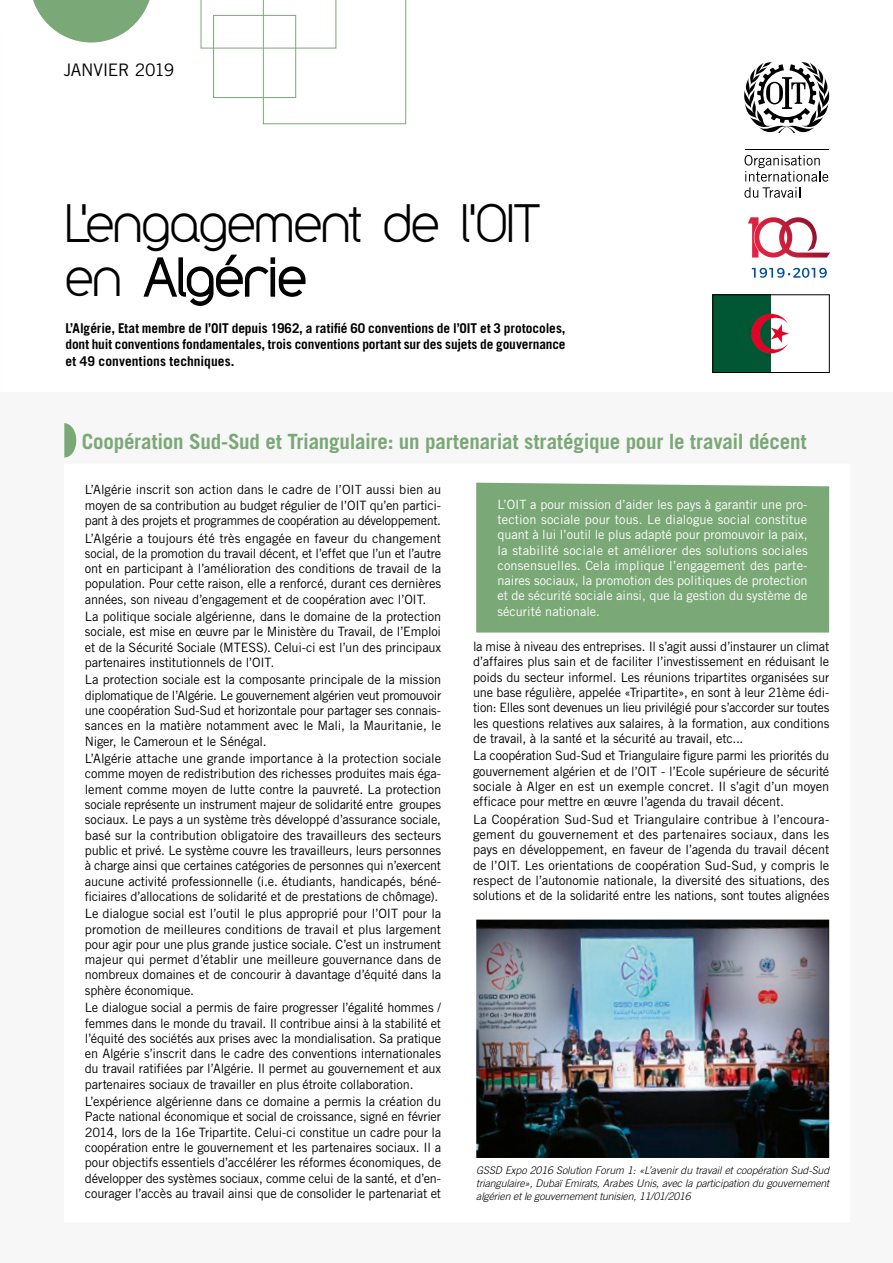
<style>
.page{position:relative;width:893px;height:1263px;background:#fff}
.page>*{position:absolute;margin:0;border:0;box-sizing:border-box;transform-origin:0 0}
.t1{font:45px/54px "Y2 K Neophyte";color:#000}
.t2{font:700 21px "Trade Gothic LT Std";letter-spacing:-.01em;color:#7ba877}
.t3{font:17.25px "Trade Gothic LT Std";letter-spacing:-.02em;color:#000}
.t4{font:700 13.5px/16.5px "Trade Gothic LT Std";color:#000;text-align:justify}
.t5{font:12.9px/15.3px "Trade Gothic LT Std";letter-spacing:-.01em;color:#000;text-align:justify}
.t6{font:12.75px/15.3px "Trade Gothic LT Std";letter-spacing:-.005em;color:#fff;text-align:justify}
.t7{font:italic 300 10.5px/12.6px "Trade Gothic LT Std";letter-spacing:-.01em;color:#000;text-align:justify}
</style>
<div class="page">
<div style="left:0;top:392px;width:893px;height:871px;background:#f7f7f7"></div>
<svg style="left:201px;top:0;width:205px;height:124px"></svg>
<div style="left:213px;top:15px;width:83px;height:83px;border:1px solid #7ba877"></div>
<svg style="left:33px;top:0;width:117px;height:43px"></svg>
<hr style="left:745px;top:149px;width:83px;height:1px;background:#000">
<svg style="left:744px;top:155px;width:84px;height:43px"></svg>
<svg style="left:744px;top:62px;width:85px;height:71px"></svg>
<img style="left:715px;top:297px;width:74px;height:74px">
<div style="left:713px;top:295px;width:116px;height:78px;border:1px solid #000"></div>
<svg style="left:143px;top:254px;width:163px;height:52px"></svg>
<div style="left:74px;top:474px;width:766px;height:738px;background:#fff"></div>
<svg style="left:748px;top:217px;width:82px;height:41px"></svg>
<svg style="left:752px;top:268px;width:75px;height:10px"></svg>
<div style="left:476px;top:483px;width:353px;height:149px;background:#7ba877"></div>
<svg style="left:64px;top:423px;width:12px;height:34px"></svg>
<img style="left:476px;top:919px;width:353px;height:239px">
<h3 class="t3" style="left:64px;top:60px;width:112px">JANVIER 2019</h3>
<h1 class="t1" style="left:65px;top:195px;width:476px">L'engagement de l'OIT en Algérie</h1>
<p class="t4" style="left:66px;top:319px;width:502px">L’Algérie, Etat membre de l’OIT depuis 1962, a ratifié 60 conventions de l’OIT et 3 protocoles, dont huit conventions fondamentales, trois conventions portant sur des sujets de gouvernance et 49 conventions techniques.</p>
<h2 class="t2" style="left:82px;top:429px;width:726px">Coopération Sud-Sud et Triangulaire: un partenariat stratégique pour le travail décent</h2>
<p class="t5" style="left:85px;top:482px;width:358px">L’Algérie inscrit son action dans le cadre de l’OIT aussi bien au moyen de sa contribution au budget régulier de l’OIT qu’en partici&shy;pant à des projets et programmes de coopération au développement.</p>
<p class="t5" style="left:85px;top:530px;width:358px">L’Algérie a toujours été très engagée en faveur du changement social, de la promotion du travail décent, et l’effet que l’un et l’autre ont en participant à l’amélioration des conditions de travail de la population. Pour cette raison, elle a renforcé, durant ces dernières années, son niveau d’engagement et de coopération avec l’OIT.</p>
<p class="t5" style="left:85px;top:609px;width:358px">La politique sociale algérienne, dans le domaine de la protection sociale, est mise en œuvre par le Ministère du Travail, de l’Emploi et de la Sécurité Sociale (MTESS). Celui-ci est l’un des principaux partenaires institutionnels de l’OIT.</p>
<p class="t5" style="left:85px;top:672px;width:358px">La protection sociale est la composante principale de la mission diplomatique de l’Algérie. Le gouvernement algérien veut promouvoir une coopération Sud-Sud et horizontale pour partager ses connais&shy;sances en la matière notamment avec le Mali, la Mauritanie, le Niger, le Cameroun et le Sénégal.</p>
<p class="t5" style="left:85px;top:751px;width:358px">L’Algérie attache une grande importance à la protection sociale comme moyen de redistribution des richesses produites mais éga&shy;lement comme moyen de lutte contre la pauvreté. La protection sociale représente un instrument majeur de solidarité entre groupes sociaux. Le pays a un système très développé d’assurance sociale, basé sur la contribution obligatoire des travailleurs des secteurs public et privé. Le système couvre les travailleurs, leurs personnes à charge ainsi que certaines catégories de personnes qui n’exercent aucune activité professionnelle (i.e. étudiants, handicapés, béné&shy;ficiaires d’allocations de solidarité et de prestations de chômage).</p>
<p class="t5" style="left:85px;top:906px;width:358px">Le dialogue social est l’outil le plus approprié pour l’OIT pour la promotion de meilleures conditions de travail et plus largement pour agir pour une plus grande justice sociale. C’est un instrument majeur qui permet d’établir une meilleure gouvernance dans de nombreux domaines et de concourir à davantage d’équité dans la sphère économique.</p>
<p class="t5" style="left:85px;top:1000px;width:358px">Le dialogue social a permis de faire progresser l’égalité hommes / femmes dans le monde du travail. Il contribue ainsi à la stabilité et l’équité des sociétés aux prises avec la mondialisation. Sa pratique en Algérie s’inscrit dans le cadre des conventions internationales du travail ratifiées par l’Algérie. Il permet au gouvernement et aux partenaires sociaux de travailler en plus étroite collaboration.</p>
<p class="t5" style="left:85px;top:1094px;width:358px">L’expérience algérienne dans ce domaine a permis la création du Pacte national économique et social de croissance, signé en février 2014, lors de la 16e Tripartite. Celui-ci constitue un cadre pour la coopération entre le gouvernement et les partenaires sociaux. Il a pour objectifs essentiels d’accélérer les réformes économiques, de développer des systèmes sociaux, comme celui de la santé, et d’en&shy;courager l’accès au travail ainsi que de consolider le partenariat et</p>
<p class="t6" style="left:497px;top:496px;width:312px">L’OIT a pour mission d’aider les pays à garantir une pro&shy;tection sociale pour tous. Le dialogue social constitue quant à lui l’outil le plus adapté pour promouvoir la paix, la stabilité sociale et améliorer des solutions sociales consensuelles. Cela implique l’engagement des parte&shy;naires sociaux, la promotion des politiques de protection et de sécurité sociale ainsi, que la gestion du système de sécurité nationale.</p>
<p class="t5" style="left:473px;top:639px;width:358px">la mise à niveau des entreprises. Il s’agit aussi d’instaurer un climat d’affaires plus sain et de faciliter l’investissement en réduisant le poids du secteur informel. Les réunions tripartites organisées sur une base régulière, appelée «Tripartite», en sont à leur 21ème édi&shy;tion: Elles sont devenues un lieu privilégié pour s’accorder sur toutes les questions relatives aux salaires, à la formation, aux conditions de travail, à la santé et la sécurité au travail, etc...</p>
<p class="t5" style="left:473px;top:748px;width:358px">La coopération Sud-Sud et Triangulaire figure parmi les priorités du gouvernement algérien et de l’OIT - l’Ecole supérieure de sécurité sociale à Alger en est un exemple concret. Il s’agit d’un moyen efficace pour mettre en œuvre l’agenda du travail décent.</p>
<p class="t5" style="left:473px;top:811px;width:358px">La Coopération Sud-Sud et Triangulaire contribue à l’encoura&shy;gement du gouvernement et des partenaires sociaux, dans les pays en développement, en faveur de l’agenda du travail décent de l’OIT. Les orientations de coopération Sud-Sud, y compris le respect de l’autonomie nationale, la diversité des situations, des solutions et de la solidarité entre les nations, sont toutes alignées</p>
<p class="t7" style="left:476px;top:1164px;width:355px">GSSD Expo 2016 Solution Forum 1: «L’avenir du travail et coopération Sud-Sud triangulaire», Dubaï Emirats, Arabes Unis, avec la participation du gouvernement algérien et le gouvernement tunisien, 11/01/2016</p>
</div>
